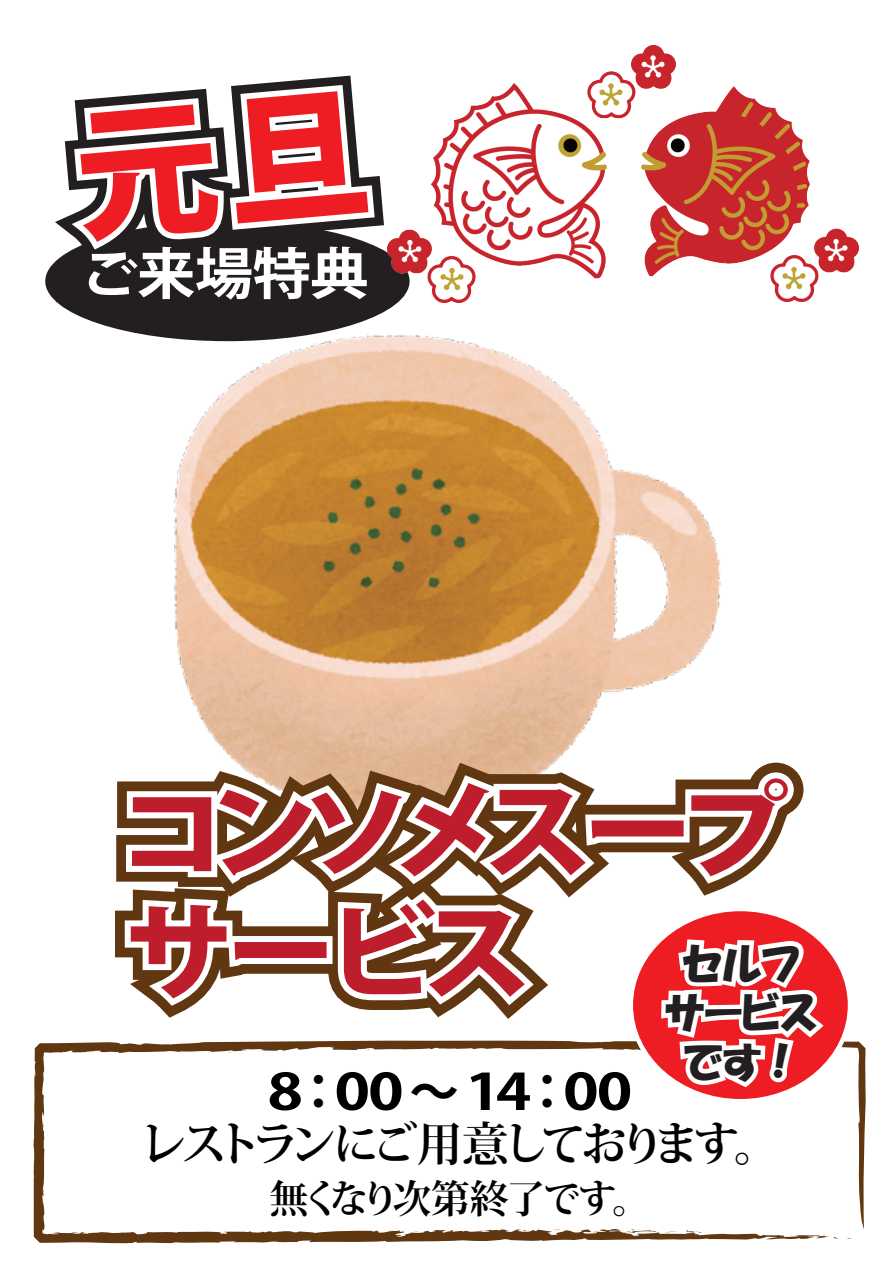
<style>
.page{position:relative;width:893px;height:1263px;background:#fff}
.page>*{position:absolute;margin:0;border:0;box-sizing:border-box;transform-origin:0 0}
.t1{font:800 105px/121.5px "Koz Go Pro";letter-spacing:-.14em;color:#be1d2c;scale:1.05 1}
.t2{font:700 55.5px "Koz Go Pro";letter-spacing:-.01em;color:#fff;scale:1.05 1}
.t3{font:700 49.5px "Koz Go Pro";color:#000;scale:1.25 1}
.t4{font:700 46.5px "Koz Min Pro";letter-spacing:-.16em;color:#000}
.t5{font:43.2px/49.7px "HGP Soei Kakupoptai";letter-spacing:-.01em;color:#231f20;text-align:center}
.t6{font:700 39px "Koz Min Pro";letter-spacing:-.095em;color:#000}
</style>
<div class="page">
<div style="left:45px;top:221px;width:365px;height:120px;background:#231f20;border-radius:50%"></div>
<img style="left:157px;top:306px;width:564px;height:436px">
<svg style="left:33px;top:1041px;width:833px;height:203px"></svg>
<svg style="left:831px;top:1237px;width:23px;height:2px"></svg>
<svg style="left:665px;top:1231px;width:13px;height:1px"></svg>
<svg style="left:625px;top:1229px;width:10px;height:2px"></svg>
<svg style="left:60px;top:75px;width:328px;height:182px"></svg>
<svg style="left:631px;top:909px;width:219px;height:192px;fill:#ee1d23"></svg>
<img style="left:388px;top:45px;width:470px;height:257px">
<svg style="left:97px;top:742px;width:734px;height:350px"></svg>
<svg style="left:73px;top:88px;width:295px;height:155px"></svg>
<p class="t2" style="left:80px;top:238px;width:276px">ご来場特典</p>
<h1 class="t1" style="left:118px;top:778px;width:640px">コンソメスープサービス</h1>
<p class="t5" style="left:665px;top:938px;width:155px">セルフサービスです！</p>
<p class="t3" style="left:267px;top:1060px;width:293px">8：00～ 14：00</p>
<p class="t4" style="left:139px;top:1110px;width:643px">レストランにご用意しております。</p>
<p class="t6" style="left:269px;top:1170px;width:383px">無くなり次第終了です。</p>
</div>
